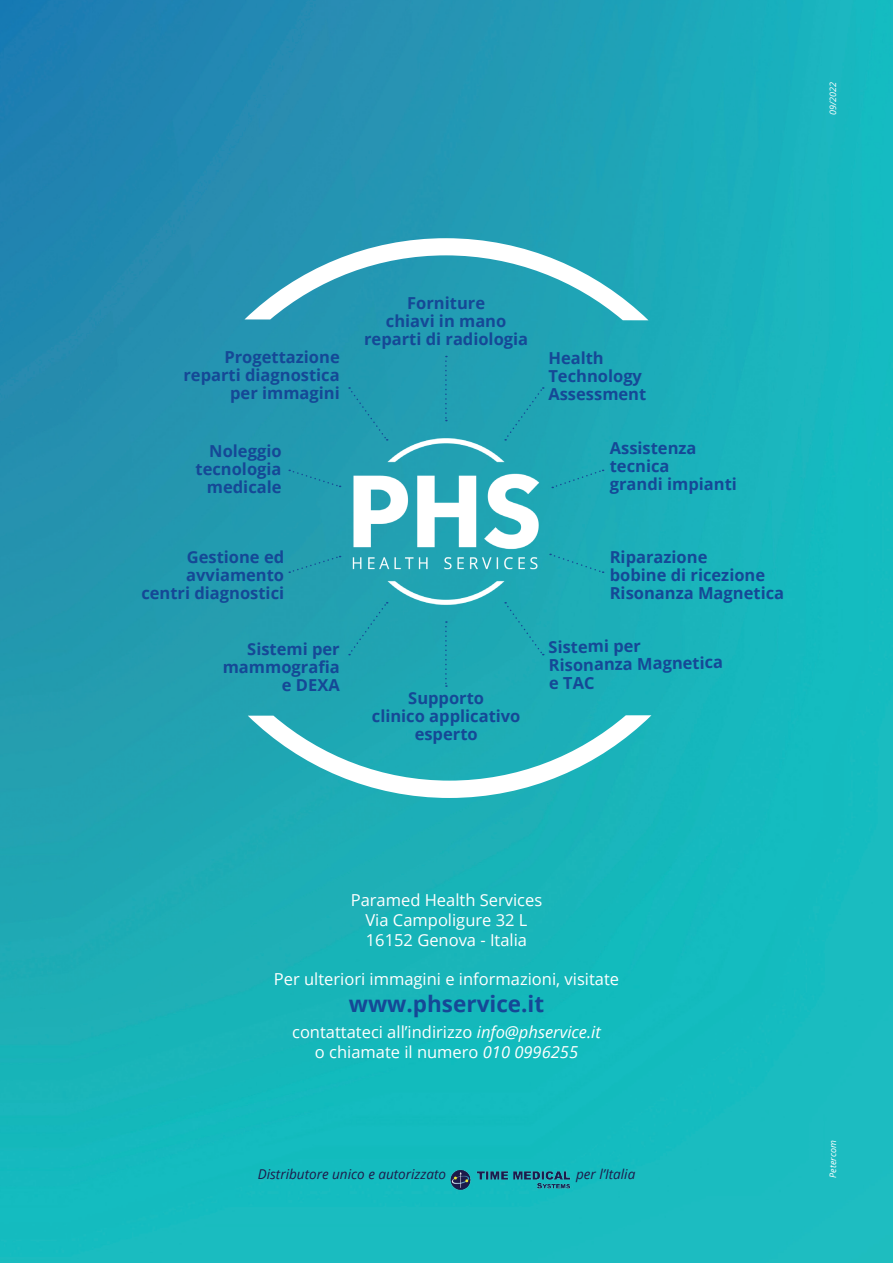
<style>
.page{position:relative;width:893px;height:1263px;background:#fff}
.page>*{position:absolute;margin:0;border:0;box-sizing:border-box;transform-origin:0 0}
.t1{font:700 22.5px "Open Sans";color:#154896}
.t2{font:700 16.5px/18px "Open Sans";color:#154896}
.t3{font:16.5px/19.8px "Open Sans";color:#fff;text-align:center}
.t4{font:italic 13.5px "Open Sans";color:#1d1b4b}
.t5{font:italic 9px "Open Sans";color:#fff}
.s1{font-style:italic}
</style>
<div class="page">
<img style="left:0;top:0;width:893px;height:1263px">
<img style="left:347px;top:432px;width:198px;height:179px">
<svg style="left:445px;top:356px;width:2px;height:65px"></svg>
<svg style="left:445px;top:621px;width:2px;height:66px"></svg>
<div style="left:349px;top:387px;width:39px;height:54px;background:#219cb1"></div>
<div style="left:505px;top:602px;width:39px;height:53px;background:#1fa9b4"></div>
<svg style="left:289px;top:470px;width:52px;height:18px"></svg>
<svg style="left:550px;top:554px;width:54px;height:19px"></svg>
<svg style="left:289px;top:555px;width:52px;height:18px"></svg>
<svg style="left:552px;top:469px;width:52px;height:19px"></svg>
<div style="left:349px;top:602px;width:39px;height:53px;background:#20a3b2"></div>
<div style="left:505px;top:387px;width:39px;height:54px;background:#20a3b3"></div>
<svg style="left:248px;top:715px;width:403px;height:83px"></svg>
<svg style="left:244px;top:238px;width:404px;height:82px"></svg>
<img style="left:448px;top:1162px;width:124px;height:37px">
<p class="t5" style="left:827px;top:115px;width:34px;rotate:-90deg">09/2022</p>
<p class="t2" style="left:183px;top:347px;width:158px;text-align:right">Progettazione reparti diagnostica per immagini</p>
<p class="t2" style="left:196px;top:442px;width:88px;text-align:right">Noleggio tecnologia medicale</p>
<p class="t2" style="left:141px;top:548px;width:144px;text-align:right">Gestione ed avviamento centri diagnostici</p>
<p class="t2" style="left:223px;top:639px;width:118px;text-align:right">Sistemi per mammografia e DEXA</p>
<p class="t2" style="left:364px;top:294px;width:166px;text-align:center">Forniture<br>chiavi in mano reparti di radiologia</p>
<p class="t2" style="left:548px;top:349px;width:99px">Health<br>Technology<br>Assessment</p>
<p class="t2" style="left:610px;top:439px;width:129px">Assistenza tecnica<br>grandi impianti</p>
<p class="t2" style="left:372px;top:688px;width:150px;text-align:center">Supporto<br>clinico applicativo esperto</p>
<p class="t2" style="left:610px;top:548px;width:176px">Riparazione<br>bobine di ricezione<br>Risonanza Magnetica</p>
<p class="t2" style="left:548px;top:638px;width:176px;rotate:-1deg">Sistemi per<br>Risonanza Magnetica e TAC</p>
<p class="t3" style="left:351px;top:890px;width:193px">Paramed Health Services<br>Via Campoligure 32 L<br>16152 Genova - Italia</p>
<p class="t3" style="left:274px;top:969px;width:347px">Per ulteriori immagini e informazioni, visitate</p>
<h1 class="t1" style="left:349px;top:988px;width:197px">www.phservice.it</h1>
<p class="t3" style="left:292px;top:1021px;width:310px">contattateci all’indirizzo <span class="s1">info@phservice.it </span>o chiamate il numero <span class="s1">010 0996255</span></p>
<p class="t4" style="left:258px;top:1165px;width:190px">Distributore unico e autorizzato</p>
<p class="t4" style="left:576px;top:1165px;width:61px">per l’Italia</p>
<p class="t5" style="left:827px;top:1178px;width:39px;rotate:-90deg">Petercom</p>
</div>
